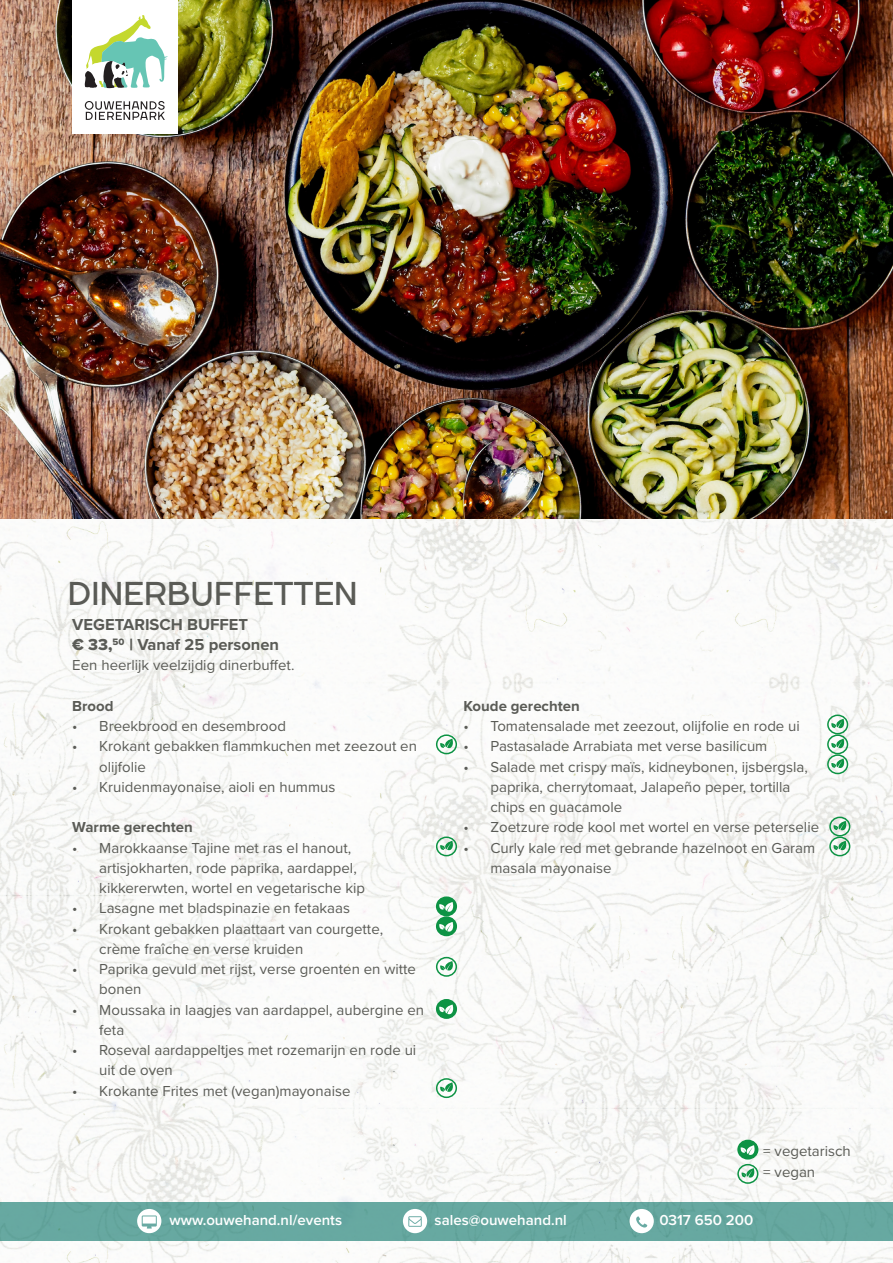
<style>
.page{position:relative;width:893px;height:1263px;background:#fff}
.page>*{position:absolute;margin:0;border:0;box-sizing:border-box;transform-origin:0 0}
.t1{font:700 33px "TT Firs";letter-spacing:.01em;color:#5a5b56}
.TK_prox{font:700 16.5px "Proxima Nova";color:#5a5b56}
.t2{font:15px/20.2px "Proxima Nova";color:#5a5b56}
.t3{font:600 15px "Proxima Nova";color:#fff}
.P_vet{font:700 15px "Proxima Nova";color:#5a5b56}
.s1{font-family:"Proxima Nova Extrabld";font-weight:400}
</style>
<div class="page">
<img style="left:0;top:519px;width:893px;height:744px">
<img style="left:0;top:0;width:893px;height:519px">
<div style="left:72px;top:0;width:106px;height:133px;background:#fff"></div>
<svg style="left:85px;top:101px;width:80px;height:19px"></svg>
<svg style="left:85px;top:15px;width:83px;height:73px"></svg>
<div style="left:0;top:1202px;width:893px;height:38px;background:#67a8a1"></div>
<div style="left:630px;top:1209px;width:24px;height:24px;background:#fff;border-radius:50%"></div>
<svg style="left:636px;top:1216px;width:11px;height:11px"></svg>
<div style="left:403px;top:1209px;width:24px;height:24px;background:#fff;border-radius:50%"></div>
<svg style="left:408px;top:1216px;width:14px;height:11px"></svg>
<div style="left:137px;top:1209px;width:24px;height:24px;background:#fff;border-radius:50%"></div>
<svg style="left:142px;top:1215px;width:15px;height:13px"></svg>
<svg style="left:741px;top:1168px;width:14px;height:10px"></svg>
<div style="left:737px;top:1164px;width:21px;height:20px;border:2px solid #0d9344;border-radius:50%"></div>
<div style="left:738px;top:1140px;width:20px;height:19px;background:#0d9344;border-radius:50%"></div>
<div style="left:737px;top:1140px;width:21px;height:19px;border:2px solid #0d9344;border-radius:50%"></div>
<svg style="left:741px;top:1145px;width:14px;height:11px"></svg>
<svg style="left:440px;top:739px;width:13px;height:10px"></svg>
<div style="left:436px;top:734px;width:21px;height:20px;border:2px solid #0d9344;border-radius:50%"></div>
<svg style="left:440px;top:841px;width:13px;height:10px"></svg>
<div style="left:436px;top:836px;width:21px;height:20px;border:2px solid #0d9344;border-radius:50%"></div>
<div style="left:437px;top:897px;width:19px;height:18px;background:#0d9344;border-radius:50%"></div>
<div style="left:436px;top:896px;width:21px;height:20px;border:2px solid #0d9344;border-radius:50%"></div>
<svg style="left:439px;top:902px;width:15px;height:10px"></svg>
<div style="left:437px;top:917px;width:19px;height:18px;background:#0d9344;border-radius:50%"></div>
<div style="left:436px;top:916px;width:21px;height:20px;border:2px solid #0d9344;border-radius:50%"></div>
<svg style="left:439px;top:922px;width:15px;height:10px"></svg>
<svg style="left:440px;top:961px;width:13px;height:10px"></svg>
<div style="left:436px;top:957px;width:21px;height:20px;border:2px solid #0d9344;border-radius:50%"></div>
<div style="left:437px;top:1000px;width:19px;height:18px;background:#0d9344;border-radius:50%"></div>
<div style="left:436px;top:999px;width:21px;height:20px;border:2px solid #0d9344;border-radius:50%"></div>
<svg style="left:439px;top:1004px;width:15px;height:11px"></svg>
<svg style="left:831px;top:739px;width:14px;height:10px"></svg>
<div style="left:827px;top:734px;width:21px;height:20px;border:2px solid #0d9344;border-radius:50%"></div>
<svg style="left:440px;top:1082px;width:13px;height:11px"></svg>
<div style="left:436px;top:1078px;width:21px;height:20px;border:2px solid #0d9344;border-radius:50%"></div>
<svg style="left:831px;top:759px;width:14px;height:10px"></svg>
<div style="left:827px;top:754px;width:21px;height:20px;border:2px solid #0d9344;border-radius:50%"></div>
<svg style="left:833px;top:841px;width:14px;height:10px"></svg>
<div style="left:829px;top:836px;width:21px;height:20px;border:2px solid #0d9344;border-radius:50%"></div>
<svg style="left:833px;top:821px;width:14px;height:10px"></svg>
<div style="left:829px;top:816px;width:21px;height:20px;border:2px solid #0d9344;border-radius:50%"></div>
<svg style="left:831px;top:719px;width:14px;height:10px"></svg>
<div style="left:827px;top:714px;width:21px;height:20px;border:2px solid #0d9344;border-radius:50%"></div>
<p class="t1" style="left:68px;top:573px;width:291px">DINERBUFFETTEN</p>
<p class="TK_prox" style="left:72px;top:612px;width:177px">VEGETARISCH BUFFET</p>
<p class="TK_prox" style="left:72px;top:632px;width:208px"><span class="s1">€ 33,</span><sup>50</sup> <span class="s1">|</span> Vanaf 25 personen</p>
<p class="t2" style="left:72px;top:654px;width:224px">Een heerlijk veelzijdig dinerbuffet.</p>
<p class="P_vet" style="left:72px;top:695px;width:43px">Brood</p>
<p class="t2" style="left:72px;top:715px;width:215px">• Breekbrood en desembrood</p>
<p class="t2" style="left:99px;top:735px;width:319px;text-indent:-27px">• Krokant gebakken flammkuchen met zeezout en olijfolie</p>
<p class="t2" style="left:72px;top:776px;width:265px">• Kruidenmayonaise, aioli en hummus</p>
<p class="P_vet" style="left:72px;top:816px;width:122px">Warme gerechten</p>
<p class="t2" style="left:99px;top:837px;width:267px;text-indent:-27px">• Marokkaanse Tajine met ras el hanout, artisjokharten, rode paprika, aardappel, kikkererwten, wortel en vegetarische kip</p>
<p class="t2" style="left:72px;top:897px;width:279px">• Lasagne met bladspinazie en fetakaas</p>
<p class="t2" style="left:99px;top:918px;width:285px;text-indent:-27px">• Krokant gebakken plaattaart van courgette, crème fraîche en verse kruiden</p>
<p class="t2" style="left:99px;top:958px;width:318px;text-indent:-27px">• Paprika gevuld met rijst, verse groenten en witte bonen</p>
<p class="t2" style="left:99px;top:999px;width:326px;text-indent:-27px">• Moussaka in laagjes van aardappel, aubergine en feta</p>
<p class="t2" style="left:99px;top:1039px;width:319px;text-indent:-27px">• Roseval aardappeltjes met rozemarijn en rode ui uit de oven</p>
<p class="t2" style="left:72px;top:1080px;width:280px">• Krokante Frites met (vegan)mayonaise</p>
<p class="P_vet" style="left:463px;top:695px;width:118px">Koude gerechten</p>
<p class="t2" style="left:463px;top:715px;width:338px">• Tomatensalade met zeezout, olijfolie en rode ui</p>
<p class="t2" style="left:463px;top:735px;width:305px">• Pastasalade Arrabiata met verse basilicum</p>
<p class="t2" style="left:490px;top:756px;width:319px;text-indent:-27px">• Salade met crispy maïs, kidneybonen, ijsbergsla, paprika, cherrytomaat, Jalapeño peper, tortilla chips en guacamole</p>
<p class="t2" style="left:463px;top:816px;width:357px">• Zoetzure rode kool met wortel en verse peterselie</p>
<p class="t2" style="left:490px;top:837px;width:326px;text-indent:-27px">• Curly kale red met gebrande hazelnoot en Garam masala mayonaise</p>
<p class="t2" style="left:763px;top:1140px;width:89px">= vegetarisch</p>
<p class="t2" style="left:763px;top:1161px;width:53px">= vegan</p>
<p class="t3" style="left:169px;top:1209px;width:174px">www.ouwehand.nl/events</p>
<p class="t3" style="left:435px;top:1209px;width:134px">sales@ouwehand.nl</p>
<p class="t3" style="left:659px;top:1209px;width:95px">0317 650 200</p>
</div>
